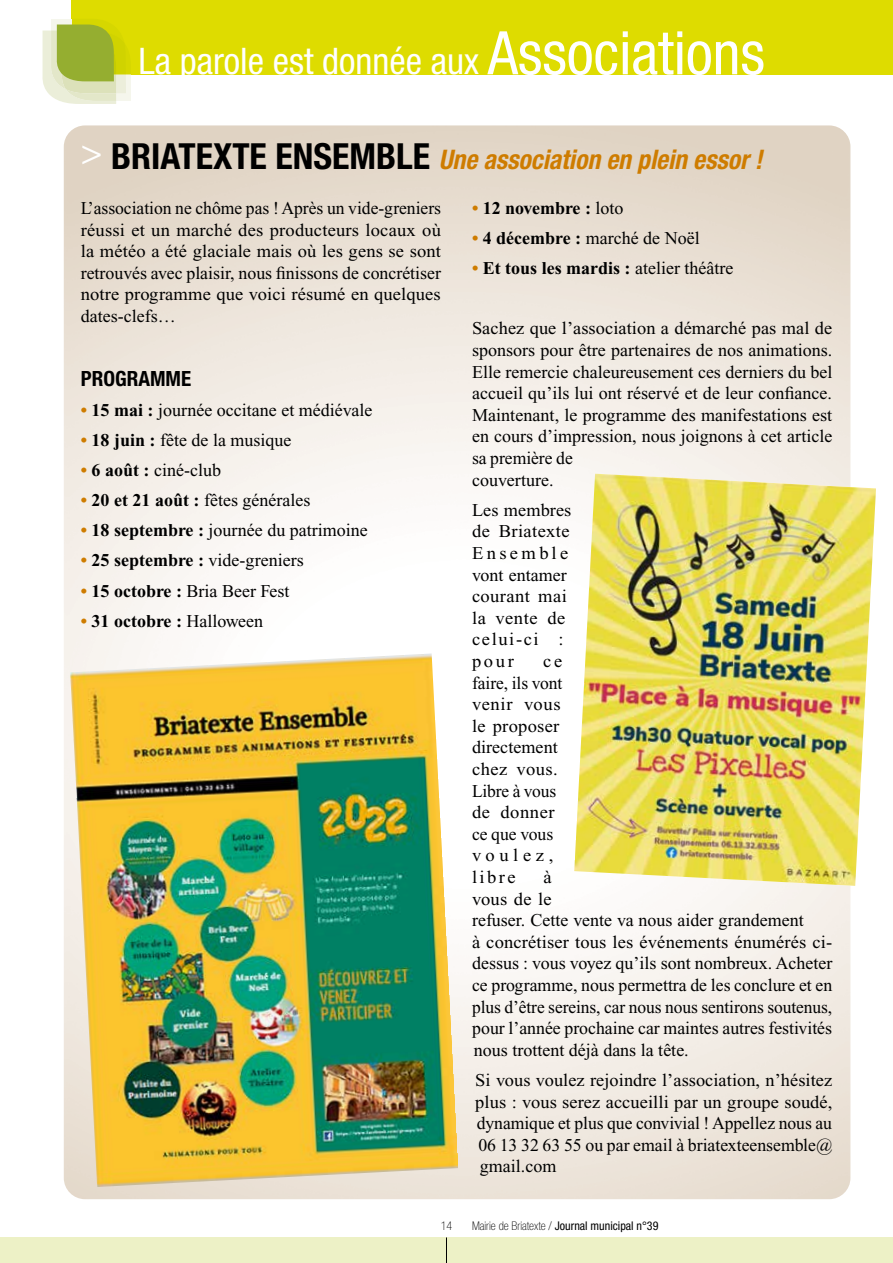
<style>
.page{position:relative;width:893px;height:1263px;background:#fff}
.page>*{position:absolute;margin:0;border:0;box-sizing:border-box;transform-origin:0 0}
.t1{font:condensed 36.6px "Helvetica Neue LT";color:#fff}
.t2{font:italic 700 condensed 27px "Helvetica Neue LT";color:#ce7c00;scale:.95 1}
.t3{font:700 condensed 21px "Helvetica Neue LT";color:#000}
.t4{font:18px/21.6px "Times New Roman";color:#000}
.t5{font:18px/21.6px "Times New Roman";letter-spacing:.025em;color:#000}
.t6{font:700 18px "Times New Roman";color:#000}
.t7{font:condensed 12px "Helvetica Neue LT";color:#000}
.t8{font:100 condensed 12px "Helvetica Neue LT";color:#000}
.s1{font-size:60.15px}
.s2{font-style:normal;font-size:36px;color:#000}
.s3{color:#ce7c00}
.s4{font-weight:400}
.s5{font-weight:700;color:#ce7c00}
.s6{font-weight:700}
.s7{font-weight:100}
</style>
<div class="page">
<div style="left:0;top:1237px;width:893px;height:26px;background:#edf1c6"></div>
<svg style="left:446px;top:1237px;width:1px;height:26px"></svg>
<div style="left:72px;top:0;width:821px;height:74px;background:#dedc00"></div>
<svg style="left:43px;top:19px;width:88px;height:85px"></svg>
<img style="left:574px;top:474px;width:302px;height:412px">
<img style="left:70px;top:653px;width:389px;height:534px">
<h1 class="t1" style="left:138px;top:40px;width:628px">La parole est donnée aux <span class="s1">Associations</span></h1>
<h2 class="t2" style="left:81px;top:143px;width:719px"><sup>&gt;</sup> <span class="s2">BRIATEXTE ENSEMBLE</span> Une association en plein essor !</h2>
<p class="t4" style="left:81px;top:197px;width:362px;text-align:justify">L’association ne chôme pas ! Après un vide-greniers réussi et un marché des producteurs locaux où la météo a été glaciale mais où les gens se sont retrouvés avec plaisir, nous finissons de concrétiser notre programme que voici résumé en quelques dates-clefs…</p>
<p class="t6" style="left:472px;top:198px;width:153px"><span class="s3">•</span> 12 novembre : <span class="s4">loto</span></p>
<p class="t4" style="left:472px;top:227px;width:229px"><span class="s5">•</span> <span class="s6">4 décembre :</span> marché de Noël</p>
<p class="t6" style="left:472px;top:258px;width:263px"><span class="s3">•</span> Et tous les mardis : <span class="s4">atelier théâtre</span></p>
<p class="t4" style="left:472px;top:318px;width:362px">Sachez que l’association a démarché pas mal de sponsors pour être partenaires de nos animations.<br>Elle remercie chaleureusement ces derniers du bel accueil qu’ils lui ont réservé et de leur confiance.<br>Maintenant, le programme des manifestations est en cours d’impression, nous joignons à cet article sa première de<br>couverture.</p>
<p class="t5" style="left:472px;top:499px;width:101px">Les membres de Briatexte<br>Ensemble vont entamer courant mai la vente de celui-ci : pour</p>
<p class="t3" style="left:81px;top:366px;width:112px">PROGRAMME</p>
<p class="t4" style="left:81px;top:399px;width:293px"><span class="s5">•</span> <span class="s6">15 mai :</span> journée occitane et médiévale</p>
<p class="t4" style="left:81px;top:429px;width:212px"><span class="s5">•</span> <span class="s6">18 juin :</span> fête de la musique</p>
<p class="t4" style="left:81px;top:459px;width:142px"><span class="s5">•</span> <span class="s6">6 août :</span> ciné-club</p>
<p class="t4" style="left:81px;top:489px;width:231px"><span class="s5">•</span> <span class="s6">20 et 21 août :</span> fêtes générales</p>
<p class="t4" style="left:81px;top:519px;width:289px"><span class="s5">•</span> <span class="s6">18 septembre :</span> journée du patrimoine</p>
<p class="t4" style="left:81px;top:550px;width:225px"><span class="s5">•</span> <span class="s6">25 septembre :</span> vide-greniers</p>
<p class="t4" style="left:81px;top:580px;width:210px"><span class="s5">•</span> <span class="s6">15 octobre :</span> Bria Beer Fest</p>
<p class="t6" style="left:81px;top:611px;width:184px"><span class="s3">•</span> 31 octobre : <span class="s4">Halloween</span></p>
<p class="t4" style="left:472px;top:650px;width:92px;text-indent:71px">ce faire, ils vont venir vous le proposer directement chez vous.<br>Libre à vous de donner ce que vous voulez, libre</p>
<p class="t4" style="left:472px;top:866px;width:362px;text-indent:72px">à<br>vous de le<br>refuser. Cette vente va nous aider grandement<br>à concrétiser tous les événements énumérés ci&shy;dessus : vous voyez qu’ils sont nombreux. Acheter ce programme, nous permettra de les conclure et en plus d’être sereins, car nous nous sentirons soutenus, pour l’année prochaine car maintes autres festivités nous trottent déjà dans la tête.</p>
<p class="t4" style="left:475px;top:1069px;width:359px;text-align:justify">Si vous voulez rejoindre l’association, n’hésitez plus : vous serez accueilli par un groupe soudé, dynamique et plus que convivial ! Appellez nous au 06 13 32 63 55 ou par email à briatexteensemble@ gmail.com</p>
<p class="t8" style="left:441px;top:1219px;width:13px">14</p>
<p class="t7" style="left:472px;top:1219px;width:188px"><span class="s7">Mairie de Briatexte /</span> Journal municipal n°39</p>
</div>
